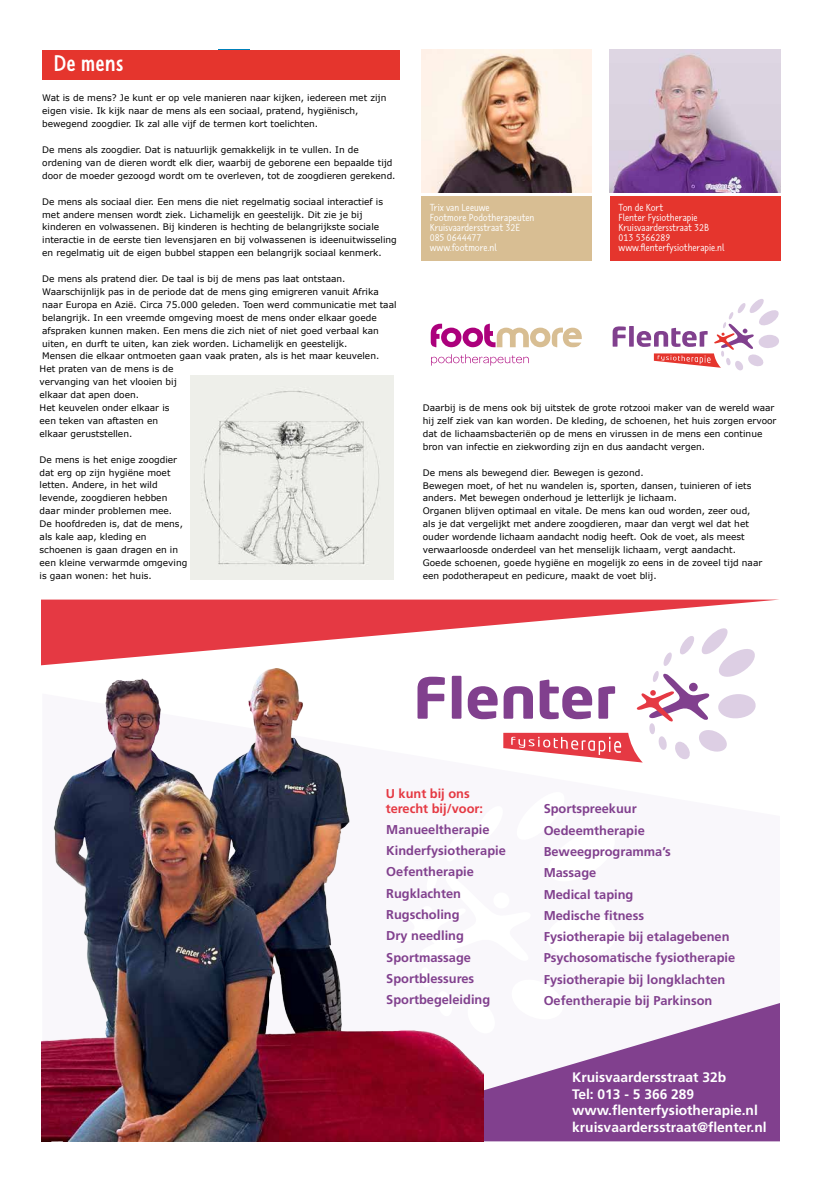
<style>
.page{position:relative;width:823px;height:1191px;background:#fff}
.page>*{position:absolute;margin:0;border:0;box-sizing:border-box;transform-origin:0 0}
.t1{font:700 22px "Tilburgs Ans";color:#fff}
.t2{font:700 13.8px/16.5px "Frutiger";color:#fff}
.t3{font:700 12.8px/21.3px "Frutiger";color:#81408e}
.t4{font:700 12.8px/15.4px "Frutiger";color:#e53943}
.t5{font:10px/10px "Tilburgs Ans";color:#fff}
.t6{font:9px/12.9px "Verdana";color:#000}
</style>
<div class="page">
<div style="left:609px;top:196px;width:170px;height:65px;background:#e5352d"></div>
<div style="left:421px;top:196px;width:170px;height:65px;background:#d8be93"></div>
<img style="left:609px;top:50px;width:170px;height:143px">
<img style="left:421px;top:50px;width:170px;height:143px">
<div style="left:42px;top:50px;width:357px;height:30px;background:#e5352d"></div>
<svg style="left:483px;top:693px;width:273px;height:70px"></svg>
<svg style="left:42px;top:599px;width:737px;height:94px"></svg>
<svg style="left:483px;top:1003px;width:296px;height:138px;fill:#81408e"></svg>
<svg style="left:483px;top:1003px;width:136px;height:31px"></svg>
<img style="left:42px;top:668px;width:441px;height:473px">
<svg style="left:431px;top:354px;width:97px;height:12px"></svg>
<svg style="left:430px;top:323px;width:151px;height:25px"></svg>
<svg style="left:612px;top:326px;width:13px;height:21px"></svg>
<svg style="left:628px;top:326px;width:5px;height:21px"></svg>
<svg style="left:636px;top:299px;width:143px;height:72px"></svg>
<img style="left:190px;top:375px;width:203px;height:204px">
<h1 class="t1" style="left:54px;top:48px;width:71px">De mens</h1>
<p class="t6" style="left:42px;top:92px;width:345px">Wat is de mens? Je kunt er op vele manieren naar kijken, iedereen met zijn eigen visie. Ik kijk naar de mens als een sociaal, pratend, hygiënisch, bewegend zoogdier. Ik zal alle vijf de termen kort toelichten.</p>
<p class="t6" style="left:42px;top:143px;width:354px">De mens als zoogdier. Dat is natuurlijk gemakkelijk in te vullen. In de ordening van de dieren wordt elk dier, waarbij de geborene een bepaalde tijd door de moeder gezoogd wordt om te overleven, tot de zoogdieren gerekend.</p>
<p class="t6" style="left:42px;top:195px;width:356px">De mens als sociaal dier. Een mens die niet regelmatig sociaal interactief is met andere mensen wordt ziek. Lichamelijk en geestelijk. Dit zie je bij kinderen en volwassenen. Bij kinderen is hechting de belangrijkste sociale interactie in de eerste tien levensjaren en bij volwassenen is ideenuitwisseling en regelmatig uit de eigen bubbel stappen een belangrijk sociaal kenmerk.</p>
<p class="t6" style="left:40px;top:272px;width:358px">De mens als pratend dier. De taal is bij de mens pas laat ontstaan.<br>Waarschijnlijk pas in de periode dat de mens ging emigreren vanuit Afrika naar Europa en Azië. Circa 75.000 geleden. Toen werd communicatie met taal belangrijk. In een vreemde omgeving moest de mens onder elkaar goede afspraken kunnen maken. Een mens die zich niet of niet goed verbaal kan uiten, en durft te uiten, kan ziek worden. Lichamelijk en geestelijk.<br>Mensen die elkaar ontmoeten gaan vaak praten, als is het maar keuvelen.<br>Het praten van de mens is de<br>vervanging van het vlooien bij<br>elkaar dat apen doen.<br>Het keuvelen onder elkaar is<br>een teken van aftasten en<br>elkaar geruststellen.</p>
<p class="t6" style="left:40px;top:453px;width:149px">De mens is het enige zoogdier dat erg op zijn hygiëne moet letten. Andere, in het wild levende, zoogdieren hebben daar minder problemen mee.<br>De hoofdreden is, dat de mens, als kale aap, kleding en schoenen is gaan dragen en in een kleine verwarmde omgeving is gaan wonen: het huis.</p>
<p class="t5" style="left:429px;top:203px;width:106px">Trix van Leeuwe<br>Footmore Podotherapeuten<br>Kruisvaardersstraat 32E<br>085 0644477 www.footmore.nl</p>
<p class="t5" style="left:618px;top:203px;width:107px">Ton de Kort<br>Flenter Fysiotherapie<br>Kruisvaardersstraat 32B<br>013 5366289 www.flenterfysiotherapie.nl</p>
<p class="t6" style="left:422px;top:401px;width:355px">Daarbij is de mens ook bij uitstek de grote rotzooi maker van de wereld waar hij zelf ziek van kan worden. De kleding, de schoenen, het huis zorgen ervoor dat de lichaamsbacteriën op de mens en virussen in de mens een continue bron van infectie en ziekwording zijn en dus aandacht vergen.</p>
<p class="t6" style="left:422px;top:466px;width:341px">De mens als bewegend dier. Bewegen is gezond.<br>Bewegen moet, of het nu wandelen is, sporten, dansen, tuinieren of iets anders. Met bewegen onderhoud je letterlijk je lichaam.<br>Organen blijven optimaal en vitale. De mens kan oud worden, zeer oud, als je dat vergelijkt met andere zoogdieren, maar dan vergt wel dat het ouder wordende lichaam aandacht nodig heeft. Ook de voet, als meest verwaarloosde onderdeel van het menselijk lichaam, vergt aandacht.<br>Goede schoenen, goede hygiëne en mogelijk zo eens in de zoveel tijd naar een podotherapeut en pedicure, maakt de voet blij.</p>
<h3 class="t4" style="left:385px;top:785px;width:99px">U kunt bij ons terecht bij/voor:</h3>
<h3 class="t3" style="left:386px;top:818px;width:121px">Manueeltherapie<br>Kinderfysiotherapie<br>Oefentherapie<br>Rugklachten<br>Rugscholing<br>Dry needling<br>Sportmassage<br>Sportblessures<br>Sportbegeleiding</h3>
<h3 class="t3" style="left:543px;top:798px;width:193px">Sportspreekuur<br>Oedeemtherapie<br>Beweegprogramma’s<br>Massage<br>Medical taping<br>Medische fitness<br>Fysiotherapie bij etalagebenen<br>Psychosomatische fysiotherapie<br>Fysiotherapie bij longklachten<br>Oefentherapie bij Parkinson</h3>
<h2 class="t2" style="left:572px;top:1069px;width:196px">Kruisvaardersstraat 32b<br>Tel: 013 - 5 366 289 www.flenterfysiotherapie.nl kruisvaardersstraat@flenter.nl</h2>
</div>
